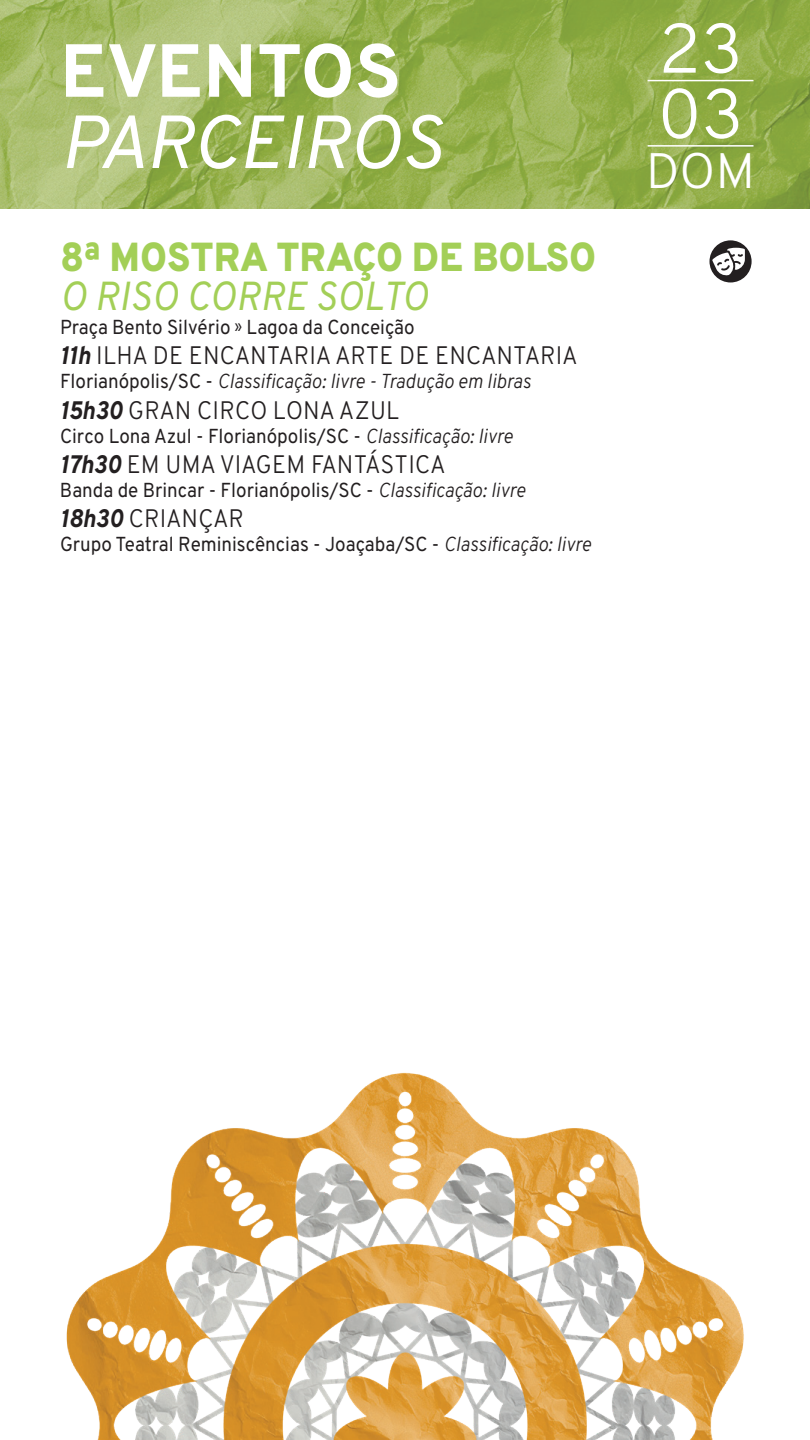
<style>
.page{position:relative;width:810px;height:1440px;background:#fff}
.page>*{position:absolute;margin:0;border:0;box-sizing:border-box;transform-origin:0 0}
.t1{font:italic 75px "Overpass";letter-spacing:-.01em;color:#fff}
.t2{font:800 75px "Overpass";color:#fff}
.t3{font:300 69.82px/65.3px "Overpass";color:#fff}
.t4{font:300 49.8px "Overpass";color:#fff}
.t5{font:800 40.5px "Overpass";color:#a3cf57;scale:.93 1}
.t6{font:italic 40.5px "Overpass";letter-spacing:.01em;color:#a3cf57;scale:.93 1}
.t7{font:300 25.35px "Overpass";letter-spacing:.01em;color:#231f20;scale:.93 1}
.t8{font:300 25.35px "Overpass";letter-spacing:-.01em;color:#231f20;scale:.93 1}
.t9{font:20.25px "Overpass";color:#231f20;scale:.93 1}
.t10{font:italic 300 20.25px "Overpass";color:#231f20;scale:.93 1}
.s1{font-size:15px}
.s2{font-weight:800;font-style:italic}
.s3{font-weight:400;font-style:normal}
.s4{font-weight:300;font-style:italic}
</style>
<div class="page">
<img style="left:0;top:0;width:810px;height:208px">
<hr style="left:648px;top:80px;width:106px;height:1px;background:#fff">
<hr style="left:648px;top:145px;width:106px;height:2px;background:#fff">
<img style="left:66px;top:1072px;width:678px;height:368px">
<div style="left:710px;top:240px;width:42px;height:42px;background:#231f20;border-radius:50%"></div>
<svg style="left:712px;top:248px;width:33px;height:28px"></svg>
<h1 class="t2" style="left:60px;top:24px;width:343px">EVENTOS</h1>
<h1 class="t1" style="left:60px;top:96px;width:384px">PARCEIROS</h1>
<h3 class="t5" style="left:60px;top:231px;width:578px">8ª MOSTRA TRAÇO DE BOLSO</h3>
<h3 class="t6" style="left:60px;top:271px;width:397px">O RISO CORRE SOLTO</h3>
<p class="t9" style="left:60px;top:314px;width:383px">Praça Bento Silvério <span class="s1">»</span> Lagoa da Conceição</p>
<p class="t7" style="left:60px;top:340px;width:558px"><span class="s2">11h</span> ILHA DE ENCANTARIA ARTE DE ENCANTARIA</p>
<p class="t10" style="left:60px;top:369px;width:508px"><span class="s3">Florianópolis/SC -</span> Classificação: livre - Tradução em libras</p>
<p class="t7" style="left:60px;top:394px;width:367px"><span class="s2">15h30</span> GRAN CIRCO LONA AZUL</p>
<p class="t9" style="left:60px;top:423px;width:488px">Circo Lona Azul - Florianópolis/SC - <span class="s4">Classificação: livre</span></p>
<p class="t7" style="left:60px;top:449px;width:416px"><span class="s2">17h30</span> EM UMA VIAGEM FANTÁSTICA</p>
<p class="t9" style="left:60px;top:477px;width:502px">Banda de Brincar - Florianópolis/SC - <span class="s4">Classificação: livre</span></p>
<p class="t8" style="left:60px;top:503px;width:199px"><span class="s2">18h30</span> CRIANÇAR</p>
<p class="t9" style="left:60px;top:532px;width:572px">Grupo Teatral Reminiscências - Joaçaba/SC - <span class="s4">Classificação: livre</span></p>
<h2 class="t3" style="left:658px;top:16px;width:87px">23<br>03</h2>
<h3 class="t4" style="left:646px;top:141px;width:111px">DOM</h3>
</div>
